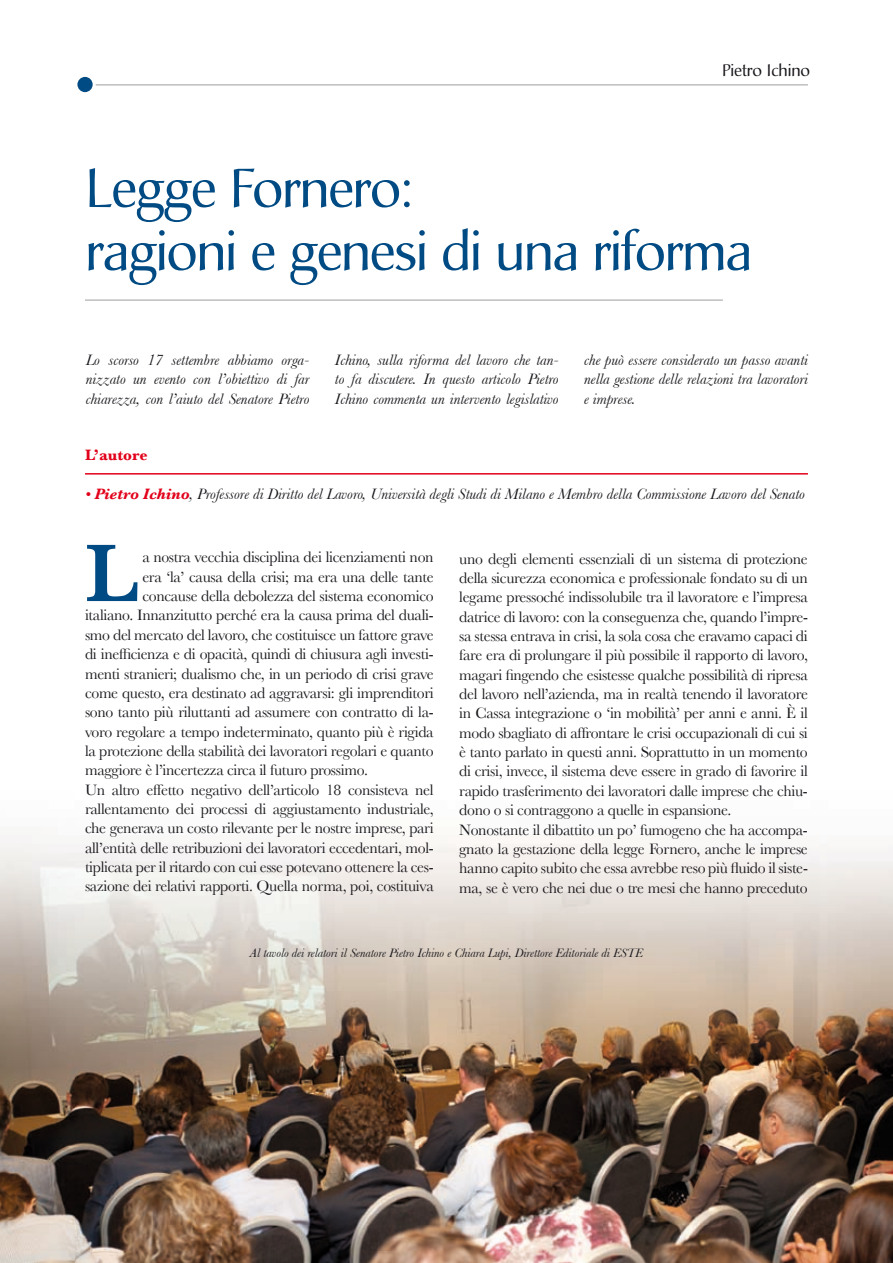
<style>
.page{position:relative;width:893px;height:1263px;background:#fff}
.page>*{position:absolute;margin:0;border:0;box-sizing:border-box;transform-origin:0 0}
.t1{font:600 84.75px "Baskerville";color:#004b84}
.t2{font:54px/63px "Christiana";letter-spacing:-.03em;color:#004b84}
.t3{font:16.5px "Christiana";letter-spacing:-.005em;color:#1a171c}
.t4{font:15.75px/19.4px "Baskerville";letter-spacing:-.02em;color:#1a171c}
.t5{font:italic 15.75px/19.4px "Baskerville";color:#1a171c;text-align:justify}
.t6{font:700 15.75px "Baskerville";color:#e2001a}
.t7{font:italic 12.75px "Baskerville";color:#1a171c}
.s1{color:#e2001a}
.s2{font-weight:700;color:#e2001a}
</style>
<div class="page">
<img style="left:0;top:834px;width:893px;height:429px">
<hr style="left:85px;top:85px;width:723px;height:1px;background:#9d9ea0">
<svg style="left:76px;top:75px;width:18px;height:19px"></svg>
<div style="left:74px;top:74px;width:22px;height:21px;border:3px solid #fff;border-radius:50%"></div>
<hr style="left:85px;top:300px;width:638px;height:1px;background:#9d9ea0">
<hr style="left:85px;top:473px;width:723px;height:2px;background:#e2001a">
<p class="t3" style="left:722px;top:60px;width:90px">Pietro Ichino</p>
<h2 class="t2" style="left:85px;top:157px;width:669px">Legge Fornero:<br>ragioni e genesi di una riforma</h2>
<p class="t5" style="left:86px;top:350px;width:225px">Lo scorso 17 settembre abbiamo orga&shy;nizzato un evento con l’obiettivo di far chiarezza, con l’aiuto del Senatore Pietro</p>
<p class="t5" style="left:335px;top:350px;width:225px">Ichino, sulla riforma del lavoro che tan&shy;to fa discutere. In questo articolo Pietro Ichino commenta un intervento legislativo</p>
<p class="t5" style="left:584px;top:350px;width:225px">che può essere considerato un passo avanti nella gestione delle relazioni tra lavoratori e imprese.</p>
<p class="t6" style="left:85px;top:446px;width:64px">L’autore</p>
<p class="t5" style="left:85px;top:484px;width:721px"><span class="s1">•</span> <span class="s2">Pietro Ichino</span>, Professore di Diritto del Lavoro, Università degli Studi di Milano e Membro della Commissione Lavoro del Senato</p>
<h1 class="t1" style="left:85px;top:524px;width:56px">L</h1>
<p class="t4" style="left:142px;top:547px;width:293px">a nostra vecchia disciplina dei licenziamenti non</p>
<p class="t4" style="left:142px;top:567px;width:293px">era ‘la’ causa della crisi; ma era una delle tante</p>
<p class="t4" style="left:142px;top:586px;width:293px">concause della debolezza del sistema economico</p>
<p class="t4" style="left:85px;top:605px;width:350px">italiano. Innanzitutto perché era la causa prima del duali-</p>
<p class="t4" style="left:85px;top:625px;width:350px">smo del mercato del lavoro, che costituisce un fattore grave</p>
<p class="t4" style="left:85px;top:644px;width:350px">di inefficienza e di opacità, quindi di chiusura agli investi-</p>
<p class="t4" style="left:85px;top:663px;width:350px">menti stranieri; dualismo che, in un periodo di crisi grave</p>
<p class="t4" style="left:85px;top:683px;width:350px">come questo, era destinato ad aggravarsi: gli imprenditori</p>
<p class="t4" style="left:85px;top:702px;width:350px">sono tanto più riluttanti ad assumere con contratto di la-</p>
<p class="t4" style="left:85px;top:722px;width:350px">voro regolare a tempo indeterminato, quanto più è rigida</p>
<p class="t4" style="left:85px;top:741px;width:350px">la protezione della stabilità dei lavoratori regolari e quanto</p>
<p class="t4" style="left:85px;top:760px;width:284px">maggiore è l’incertezza circa il futuro prossimo.</p>
<p class="t4" style="left:85px;top:780px;width:350px">Un altro effetto negativo dell’articolo 18 consisteva nel</p>
<p class="t4" style="left:85px;top:799px;width:350px">rallentamento dei processi di aggiustamento industriale,</p>
<p class="t4" style="left:85px;top:818px;width:350px">che generava un costo rilevante per le nostre imprese, pari</p>
<p class="t4" style="left:85px;top:838px;width:350px">all’entità delle retribuzioni dei lavoratori eccedentari, mol-</p>
<p class="t4" style="left:85px;top:857px;width:350px">tiplicata per il ritardo con cui esse potevano ottenere la ces-</p>
<p class="t4" style="left:85px;top:876px;width:350px">sazione dei relativi rapporti. Quella norma, poi, costituiva</p>
<p class="t4" style="left:459px;top:549px;width:350px">uno degli elementi essenziali di un sistema di protezione della sicurezza economica e professionale fondato su di un legame pressoché indissolubile tra il lavoratore e l’impresa datrice di lavoro: con la conseguenza che, quando l’impre&shy;sa stessa entrava in crisi, la sola cosa che eravamo capaci di fare era di prolungare il più possibile il rapporto di lavoro, magari fingendo che esistesse qualche possibilità di ripresa del lavoro nell’azienda, ma in realtà tenendo il lavoratore in Cassa integrazione o ‘in mobilità’ per anni e anni. È il modo sbagliato di affrontare le crisi occupazionali di cui si è tanto parlato in questi anni. Soprattutto in un momento di crisi, invece, il sistema deve essere in grado di favorire il rapido trasferimento dei lavoratori dalle imprese che chiu&shy;dono o si contraggono a quelle in espansione.<br>Nonostante il dibattito un po’ fumogeno che ha accompa&shy;gnato la gestazione della legge Fornero, anche le imprese hanno capito subito che essa avrebbe reso più fluido il siste&shy;ma, se è vero che nei due o tre mesi che hanno preceduto</p>
<p class="t7" style="left:250px;top:945px;width:395px">Al tavolo dei relatori il Senatore Pietro Ichino e Chiara Lupi, Direttore Editoriale di ESTE</p>
</div>
